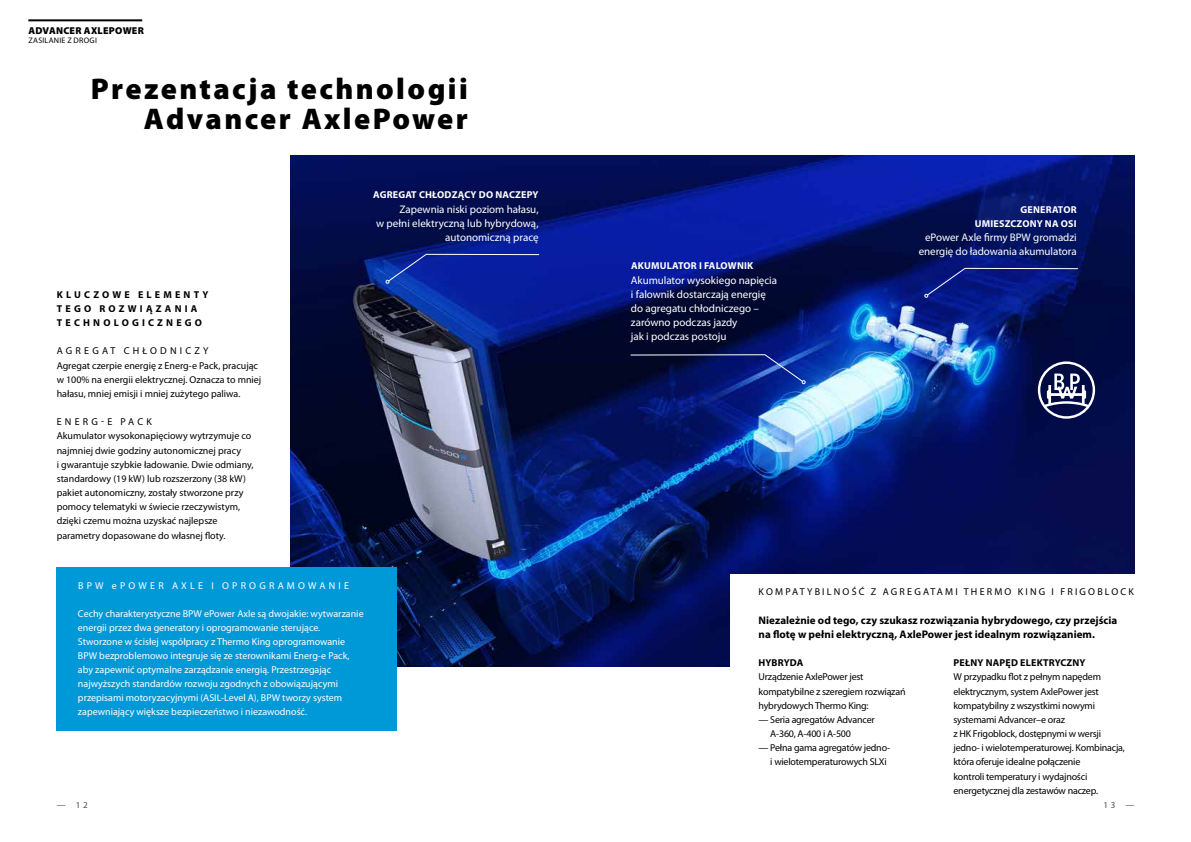
<style>
.page{position:relative;width:1191px;height:842px;background:#fff}
.page>*{position:absolute;margin:0;border:0;box-sizing:border-box;transform-origin:0 0}
.t1{font:900 30px/30px "Myriad Pro";letter-spacing:.08em;color:#000;text-align:right}
.t2{font:11px/14.2px "Myriad Pro";letter-spacing:-.005em;color:#fff}
.t3{font:700 11px/14.2px "Myriad Pro";letter-spacing:.005em;color:#000}
.t4{font:10px/14.2px "Myriad Pro";letter-spacing:-.005em;color:#000}
.t5{font:10px/14px "Myriad Pro";color:#fff}
.t6{font:700 10px/14.2px "Myriad Pro";letter-spacing:.02em;color:#fff;text-align:right}
.t7{font:700 10px/14.2px "Myriad Pro";letter-spacing:.32em;color:#000}
.t8{font:10px "Myriad Pro";letter-spacing:.22em;color:#000}
.t9{font:10px "Myriad Pro";letter-spacing:.32em;color:#fff}
.t10{font:700 10px "Myriad Pro";letter-spacing:.02em;color:#000}
.t11{font:900 10px "Myriad Pro";letter-spacing:.025em;color:#000}
.t12{font:700 10px "Myriad Pro";color:#000}
.t13{font:9px "Myriad Pro";color:#4d4d4f}
.t14{font:8px "Myriad Pro";letter-spacing:.03em;color:#000}
</style>
<div class="page">
<hr style="left:28px;top:19px;width:114px;height:2px;background:#000">
<img style="left:291px;top:156px;width:843px;height:510px">
<svg style="left:386px;top:254px;width:153px;height:30px;background:#1029a4"></svg>
<svg style="left:924px;top:268px;width:154px;height:30px;background:#0d1f86"></svg>
<svg style="left:630px;top:354px;width:175px;height:30px;background:#0f206b"></svg>
<div style="left:730px;top:574px;width:432px;height:206px;background:#fff"></div>
<svg style="left:1037px;top:361px;width:58px;height:58px"></svg>
<div style="left:57px;top:567px;width:340px;height:163px;background:#0099d8"></div>
<p class="t11" style="left:28px;top:24px;width:117px">ADVANCER AXLEPOWER</p>
<p class="t14" style="left:28px;top:35px;width:70px">ZASILANIE Z DROGI</p>
<h1 class="t1" style="left:91px;top:74px;width:378px">Prezentacja technologii<br>Advancer AxlePower</h1>
<p class="t7" style="left:57px;top:287px;width:153px">KLUCZOWE ELEMENTY<br>TEGO ROZWIĄZANIA<br>TECHNOLOGICZNEGO</p>
<p class="t4" style="left:57px;top:344px;width:206px">AGREGAT CHŁODNICZY<br>Agregat czerpie energię z Energ-e Pack, pracując w 100% na energii elektrycznej. Oznacza to mniej hałasu, mniej emisji i mniej zużytego paliwa.</p>
<p class="t4" style="left:57px;top:415px;width:198px">ENERG-E PACK<br>Akumulator wysokonapięciowy wytrzymuje co najmniej dwie godziny autonomicznej pracy<br>i gwarantuje szybkie ładowanie. Dwie odmiany, standardowy (19 kW) lub rozszerzony (38 kW) pakiet autonomiczny, zostały stworzone przy pomocy telematyki w świecie rzeczywistym, dzięki czemu można uzyskać najlepsze parametry dopasowane do własnej floty.</p>
<p class="t6" style="left:373px;top:188px;width:167px">AGREGAT CHŁODZĄCY DO NACZEPY</p>
<p class="t2" style="left:376px;top:202px;width:164px;text-align:right">Zapewnia niski poziom hałasu,<br>w pełni elektryczną lub hybrydową, autonomiczną pracę</p>
<p class="t6" style="left:975px;top:202px;width:103px">GENERATOR<br>UMIESZCZONY NA OSI</p>
<p class="t2" style="left:918px;top:230px;width:160px;text-align:center">ePower Axle firmy BPW gromadzi energię do ładowania akumulatora</p>
<p class="t6" style="left:631px;top:259px;width:124px">AKUMULATOR I FALOWNIK</p>
<p class="t2" style="left:631px;top:273px;width:148px">Akumulator wysokiego napięcia i falownik dostarczają energię do agregatu chłodniczego – zarówno podczas jazdy<br>jak i podczas postoju</p>
<p class="t9" style="left:78px;top:580px;width:272px">BPW ePOWER AXLE I OPROGRAMOWANIE</p>
<p class="t5" style="left:78px;top:606px;width:287px">Cechy charakterystyczne BPW ePower Axle są dwojakie: wytwarzanie energii przez dwa generatory i oprogramowanie sterujące.<br>Stworzone w ścisłej współpracy z Thermo King oprogramowanie BPW bezproblemowo integruje się ze sterownikami Energ-e Pack, aby zapewnić optymalne zarządzanie energią. Przestrzegając najwyższych standardów rozwoju zgodnych z obowiązującymi przepisami motoryzacyjnymi (ASIL-Level A), BPW tworzy system zapewniający większe bezpieczeństwo i niezawodność.</p>
<p class="t8" style="left:758px;top:586px;width:377px">KOMPATYBILNOŚĆ Z AGREGATAMI THERMO KING I FRIGOBLOCK</p>
<p class="t3" style="left:758px;top:613px;width:360px">Niezależnie od tego, czy szukasz rozwiązania hybrydowego, czy przejścia na flotę w pełni elektryczną, AxlePower jest idealnym rozwiązaniem.</p>
<p class="t12" style="left:758px;top:657px;width:46px">HYBRYDA</p>
<p class="t4" style="left:758px;top:670px;width:148px">Urządzenie AxlePower jest kompatybilne z szeregiem rozwiązań hybrydowych Thermo King:</p>
<p class="t4" style="left:770px;top:713px;width:106px;text-indent:-12px">— Seria agregatów Advancer<br>A-360, A-400 i A-500</p>
<p class="t4" style="left:770px;top:741px;width:121px;text-indent:-12px">— Pełna gama agregatów jedno&shy;i wielotemperaturowych SLXi</p>
<p class="t10" style="left:953px;top:657px;width:133px">PEŁNY NAPĘD ELEKTRYCZNY</p>
<p class="t4" style="left:953px;top:670px;width:173px">W przypadku flot z pełnym napędem elektrycznym, system AxlePower jest kompatybilny z wszystkimi nowymi systemami Advancer–e oraz<br>z HK Frigoblock, dostępnymi w wersji jedno- i wielotemperaturowej. Kombinacja, która oferuje idealne połączenie<br>kontroli temperatury i wydajności energetycznej dla zestawów naczep.</p>
<p class="t13" style="left:57px;top:800px;width:32px">— 12</p>
<p class="t13" style="left:1103px;top:800px;width:32px">13 —</p>
</div>
